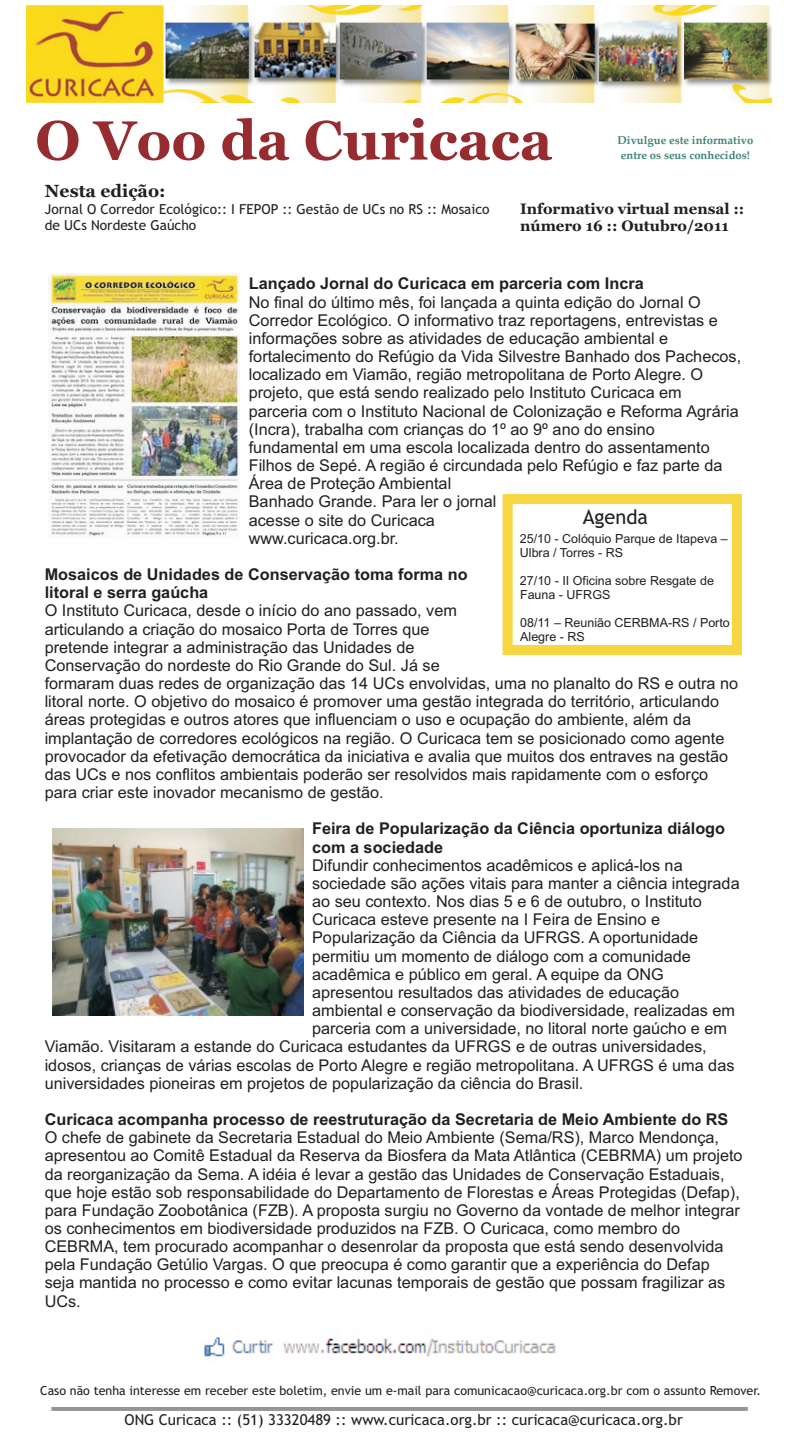
<style>
.page{position:relative;width:798px;height:1436px;background:#fff}
.page>*{position:absolute;margin:0;border:0;box-sizing:border-box;transform-origin:0 0}
.t1{font:700 55px "Georgia";color:#962c30}
.t2{font:20px "Trebuchet MS";color:#231f20}
.t3{font:700 17.5px "Georgia";color:#231f20}
.t4{font:16.25px/18.1px "Arial";color:#231f20}
.t5{font:700 16.25px/18.1px "Arial";color:#231f20}
.t6{font:15px "Trebuchet MS";color:#231f20}
.t7{font:700 15px/17px "Georgia";color:#231f20}
.t8{font:13.75px/16px "Trebuchet MS";color:#231f20}
.t9{font:12.5px/14px "Arial";color:#231f20}
.t10{font:12.5px "Trebuchet MS";color:#231f20}
.t11{font:700 11.25px/15.1px "Palatino Linotype";color:#3b8476}
</style>
<div class="page">
<svg style="left:502px;top:494px;width:240px;height:161px"></svg>
<img style="left:27px;top:6px;width:744px;height:97px">
<hr style="left:52px;top:1407px;width:695px;height:3px;background:#939598">
<img style="left:53px;top:828px;width:250px;height:187px">
<img style="left:204px;top:1337px;width:352px;height:20px">
<img style="left:48px;top:273px;width:192px;height:264px">
<h1 class="t1" style="left:35px;top:118px;width:518px">O Voo da Curicaca</h1>
<p class="t11" style="left:617px;top:134px;width:137px">Divulgue este informativo entre os seus conhecidos!</p>
<p class="t3" style="left:45px;top:184px;width:122px">Nesta edição:</p>
<p class="t8" style="left:45px;top:202px;width:446px">Jornal O Corredor Ecológico:: I FEPOP :: Gestão de UCs no RS :: Mosaico de UCs Nordeste Gaúcho</p>
<p class="t7" style="left:520px;top:202px;width:226px">Informativo virtual mensal :: número 16 :: Outubro/2011</p>
<p class="t5" style="left:249px;top:276px;width:396px">Lançado Jornal do Curicaca em parceria com Incra</p>
<p class="t4" style="left:249px;top:294px;width:493px">No final do último mês, foi lançada a quinta edição do Jornal O Corredor Ecológico. O informativo traz reportagens, entrevistas e informações sobre as atividades de educação ambiental e fortalecimento do Refúgio da Vida Silvestre Banhado dos Pachecos, localizado em Viamão, região metropolitana de Porto Alegre. O projeto, que está sendo realizado pelo Instituto Curicaca em parceria com o Instituto Nacional de Colonização e Reforma Agrária (Incra), trabalha com crianças do 1º ao 9º ano do ensino fundamental em uma escola localizada dentro do assentamento Filhos de Sepé. A região é circundada pelo Refúgio e faz parte da Área de Proteção Ambiental<br>Banhado Grande. Para ler o jornal<br>acesse o site do Curicaca<br>www.curicaca.org.br.</p>
<p class="t5" style="left:45px;top:566px;width:424px">Mosaicos de Unidades de Conservação toma forma no litoral e serra gaúcha</p>
<p class="t4" style="left:45px;top:603px;width:694px">O Instituto Curicaca, desde o início do ano passado, vem<br>articulando a criação do mosaico Porta de Torres que<br>pretende integrar a administração das Unidades de<br>Conservação do nordeste do Rio Grande do Sul. Já se<br>formaram duas redes de organização das 14 UCs envolvidas, uma no planalto do RS e outra no litoral norte. O objetivo do mosaico é promover uma gestão integrada do território, articulando áreas protegidas e outros atores que influenciam o uso e ocupação do ambiente, além da implantação de corredores ecológicos na região. O Curicaca tem se posicionado como agente provocador da efetivação democrática da iniciativa e avalia que muitos dos entraves na gestão das UCs e nos conflitos ambientais poderão ser resolvidos mais rapidamente com o esforço para criar este inovador mecanismo de gestão.</p>
<p class="t5" style="left:312px;top:821px;width:414px">Feira de Popularização da Ciência oportuniza diálogo com a sociedade</p>
<p class="t4" style="left:312px;top:857px;width:372px">Difundir conhecimentos acadêmicos e aplicá-los na</p>
<p class="t4" style="left:312px;top:875px;width:429px">sociedade são ações vitais para manter a ciência integrada</p>
<p class="t4" style="left:312px;top:893px;width:391px">ao seu contexto. Nos dias 5 e 6 de outubro, o Instituto</p>
<p class="t4" style="left:312px;top:911px;width:349px">Curicaca esteve presente na I Feira de Ensino e</p>
<p class="t4" style="left:312px;top:929px;width:387px">Popularização da Ciência da UFRGS. A oportunidade</p>
<p class="t4" style="left:312px;top:948px;width:380px">permitiu um momento de diálogo com a comunidade</p>
<p class="t4" style="left:312px;top:966px;width:353px">acadêmica e público em geral. A equipe da ONG</p>
<p class="t4" style="left:312px;top:984px;width:368px">apresentou resultados das atividades de educação</p>
<p class="t4" style="left:312px;top:1002px;width:424px">ambiental e conservação da biodiversidade, realizadas em</p>
<p class="t4" style="left:312px;top:1020px;width:416px">parceria com a universidade, no litoral norte gaúcho e em</p>
<p class="t4" style="left:45px;top:1038px;width:663px">Viamão. Visitaram a estande do Curicaca estudantes da UFRGS e de outras universidades,</p>
<p class="t4" style="left:45px;top:1057px;width:691px">idosos, crianças de várias escolas de Porto Alegre e região metropolitana. A UFRGS é uma das</p>
<p class="t4" style="left:45px;top:1075px;width:540px">universidades pioneiras em projetos de popularização da ciência do Brasil.</p>
<p class="t5" style="left:45px;top:1111px;width:685px">Curicaca acompanha processo de reestruturação da Secretaria de Meio Ambiente do RS</p>
<p class="t4" style="left:45px;top:1129px;width:699px">O chefe de gabinete da Secretaria Estadual do Meio Ambiente (Sema/RS), Marco Mendonça, apresentou ao Comitê Estadual da Reserva da Biosfera da Mata Atlântica (CEBRMA) um projeto da reorganização da Sema. A idéia é levar a gestão das Unidades de Conservação Estaduais, que hoje estão sob responsabilidade do Departamento de Florestas e Áreas Protegidas (Defap), para Fundação Zoobotânica (FZB). A proposta surgiu no Governo da vontade de melhor integrar os conhecimentos em biodiversidade produzidos na FZB. O Curicaca, como membro do CEBRMA, tem procurado acompanhar o desenrolar da proposta que está sendo desenvolvida pela Fundação Getúlio Vargas. O que preocupa é como garantir que a experiência do Defap seja mantida no processo e como evitar lacunas temporais de gestão que possam fragilizar as UCs.</p>
<p class="t2" style="left:582px;top:509px;width:67px">Agenda</p>
<p class="t9" style="left:519px;top:533px;width:209px">25/10 - Colóquio Parque de Itapeva –<br>Ulbra / Torres - RS</p>
<p class="t9" style="left:519px;top:575px;width:195px">27/10 - II Oficina sobre Resgate de<br>Fauna - UFRGS</p>
<p class="t9" style="left:520px;top:617px;width:211px">08/11 – Reunião CERBMA-RS / Porto<br>Alegre - RS</p>
<p class="t10" style="left:40px;top:1385px;width:722px">Caso não tenha interesse em receber este boletim, envie um e-mail para comunicacao@curicaca.org.br com o assunto Remover.</p>
<p class="t6" style="left:124px;top:1413px;width:559px">ONG Curicaca :: (51) 33320489 :: www.curicaca.org.br :: curicaca@curicaca.org.br</p>
</div>
